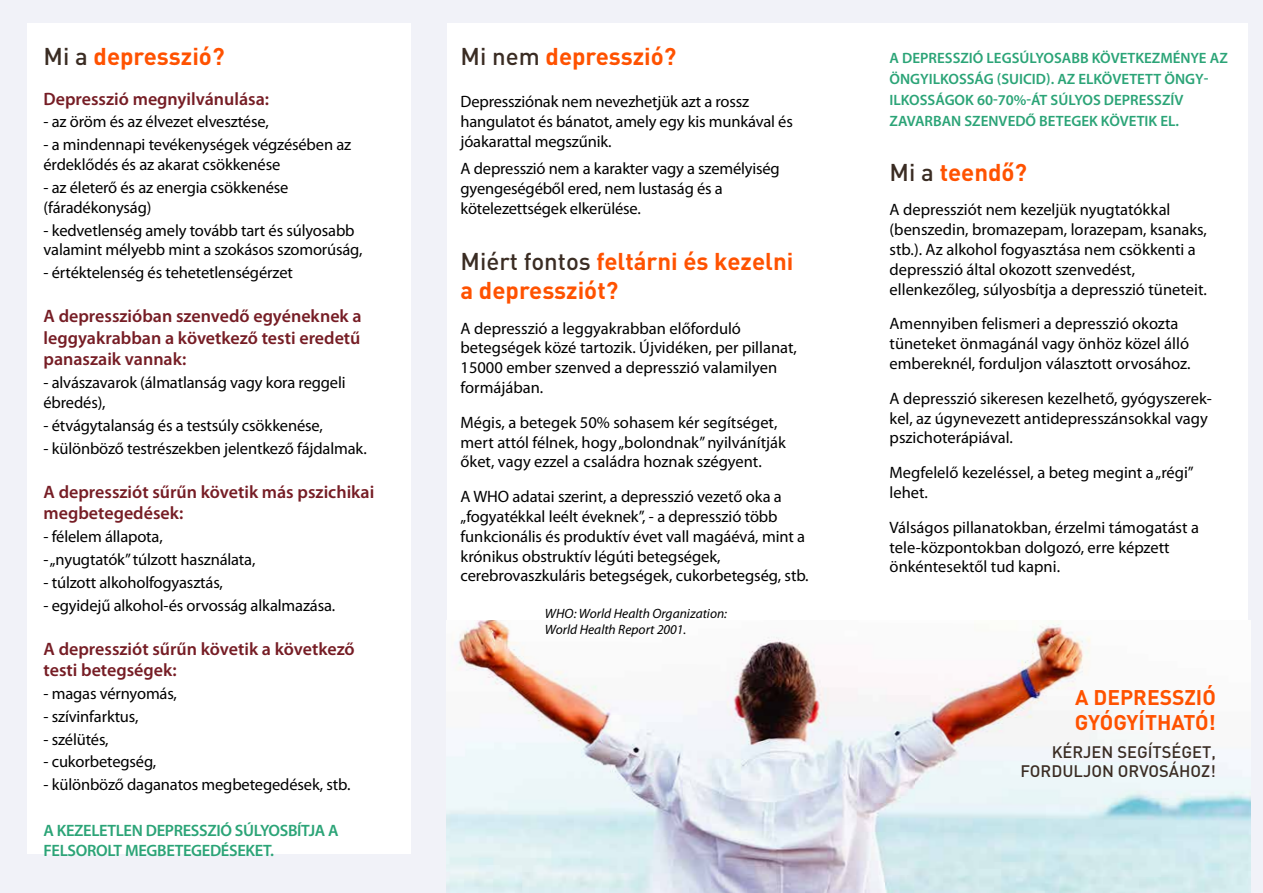
<style>
.page{position:relative;width:1263px;height:893px;background:#f1f2f8}
.page>*{position:absolute;margin:0;border:0;box-sizing:border-box;transform-origin:0 0}
.t1{font:700 24px/28.8px "DIN Pro";color:#ff5200}
.t2{font:700 21px/25.2px "DIN Pro";color:#ff5200}
.t3{font:600 18px/21.6px "Myriad Pro";color:#761d25}
.t4{font:16.5px/19.8px "Myriad Pro";letter-spacing:-.005em;color:#000}
.t5{font:600 16.5px/19.8px "Myriad Pro";letter-spacing:-.02em;color:#2ba477}
.t6{font:500 16.5px/19.8px "DIN Pro";color:#3a2c23;text-align:right}
.t7{font:600 15px/21px "Myriad Pro";color:#2ba477}
.t8{font:italic 13.5px/16.2px "Myriad Pro";color:#000}
.s1{font-weight:500;color:#3a2c23}
</style>
<div class="page">
<div style="left:447px;top:23px;width:432px;height:617px;background:#fff"></div>
<div style="left:27px;top:23px;width:384px;height:831px;background:#fff"></div>
<div style="left:869px;top:23px;width:379px;height:808px;background:#fff"></div>
<img style="left:446px;top:620px;width:804px;height:273px">
<h1 class="t1" style="left:44px;top:41px;width:183px"><span class="s1">Mi a</span> depresszió?</h1>
<p class="t3" style="left:44px;top:87px;width:227px">Depresszió megnyilvánulása:</p>
<p class="t4" style="left:44px;top:112px;width:227px">- az öröm és az élvezet elvesztése,</p>
<p class="t4" style="left:44px;top:135px;width:309px">- a mindennapi tevékenységek végzésében az érdeklődés és az akarat csökkenése</p>
<p class="t4" style="left:44px;top:177px;width:247px">- az életerő és az energia csökkenése (fáradékonyság)</p>
<p class="t4" style="left:44px;top:220px;width:321px">- kedvetlenség amely tovább tart és súlyosabb valamint mélyebb mint a szokásos szomorúság,</p>
<p class="t4" style="left:44px;top:262px;width:251px">- értéktelenség és tehetetlenségérzet</p>
<p class="t3" style="left:44px;top:305px;width:320px;text-align:justify">A depresszióban szenvedő egyéneknek a leggyakrabban a következő testi eredetű panaszaik vannak:</p>
<p class="t4" style="left:44px;top:372px;width:304px">- alvászavarok (álmatlanság vagy kora reggeli ébredés),</p>
<p class="t4" style="left:44px;top:415px;width:281px">- étvágytalanság és a testsúly csökkenése,</p>
<p class="t4" style="left:44px;top:438px;width:325px">- különböző testrészekben jelentkező fájdalmak.</p>
<p class="t3" style="left:44px;top:480px;width:332px">A depressziót sűrűn követik más pszichikai megbetegedések:</p>
<p class="t4" style="left:44px;top:526px;width:121px">- félelem állapota,</p>
<p class="t4" style="left:44px;top:549px;width:213px">- „nyugtatók” túlzott használata,</p>
<p class="t4" style="left:44px;top:572px;width:181px">- túlzott alkoholfogyasztás,</p>
<p class="t4" style="left:44px;top:595px;width:293px">- egyidejű alkohol-és orvosság alkalmazása.</p>
<p class="t3" style="left:44px;top:637px;width:313px">A depressziót sűrűn követik a következő testi betegségek:</p>
<p class="t4" style="left:44px;top:683px;width:135px">- magas vérnyomás,</p>
<p class="t4" style="left:44px;top:706px;width:97px">- szívinfarktus,</p>
<p class="t4" style="left:44px;top:729px;width:67px">- szélütés,</p>
<p class="t4" style="left:44px;top:752px;width:114px">- cukorbetegség,</p>
<p class="t4" style="left:44px;top:775px;width:308px">- különböző daganatos megbetegedések, stb.</p>
<p class="t5" style="left:44px;top:820px;width:297px">A KEZELETLEN DEPRESSZIÓ SÚLYOSBÍTJA A<br>FELSOROLT MEGBETEGEDÉSEKET.</p>
<h1 class="t1" style="left:460px;top:41px;width:217px"><span class="s1">Mi nem</span> depresszió?</h1>
<p class="t4" style="left:460px;top:92px;width:334px">Depressziónak nem nevezhetjük azt a rossz hangulatot és bánatot, amely egy kis munkával és jóakarattal megszűnik.</p>
<p class="t4" style="left:460px;top:159px;width:321px">A depresszió nem a karakter vagy a személyiség gyengeségéből ered, nem lustaság és a kötelezettségek elkerülése.</p>
<h1 class="t1" style="left:460px;top:246px;width:334px"><span class="s1">Miért fontos</span> feltárni és kezelni a depressziót?</h1>
<p class="t4" style="left:460px;top:318px;width:338px">A depresszió a leggyakrabban előforduló betegségek közé tartozik. Újvidéken, per pillanat, 15000 ember szenved a depresszió valamilyen formájában.</p>
<p class="t4" style="left:460px;top:412px;width:327px">Mégis, a betegek 50% sohasem kér segítséget, mert attól félnek, hogy „bolondnak” nyilvánítják őket, vagy ezzel a családra hoznak szégyent.</p>
<p class="t4" style="left:460px;top:486px;width:350px">A WHO adatai szerint, a depresszió vezető oka a „fogyatékkal leélt éveknek”, - a depresszió több funkcionális és produktív évet vall magáévá, mint a krónikus obstruktív légúti betegségek, cerebrovaszkuláris betegségek, cukorbetegség, stb.</p>
<p class="t8" style="left:545px;top:605px;width:184px">WHO: World Health Organization:<br>World Health Report 2001.</p>
<p class="t7" style="left:890px;top:47px;width:340px">A DEPRESSZIÓ LEGSÚLYOSABB KÖVETKEZMÉNYE AZ ÖNGYILKOSSÁG (SUICID). AZ ELKÖVETETT ÖNGY-ILKOSSÁGOK 60-70%-ÁT SÚLYOS DEPRESSZÍV ZAVARBAN SZENVEDŐ BETEGEK KÖVETIK EL.</p>
<h1 class="t1" style="left:890px;top:157px;width:139px"><span class="s1">Mi a</span> teendő?</h1>
<p class="t4" style="left:890px;top:200px;width:319px">A depressziót nem kezeljük nyugtatókkal (benszedin, bromazepam, lorazepam, ksanaks, stb.). Az alkohol fogyasztása nem csökkenti a depresszió által okozott szenvedést, ellenkezőleg, súlyosbítja a depresszió tüneteit.</p>
<p class="t4" style="left:890px;top:314px;width:303px">Amennyiben felismeri a depresszió okozta tüneteket önmagánál vagy önhöz közel álló embereknél, forduljon választott orvosához.</p>
<p class="t4" style="left:890px;top:388px;width:324px">A depresszió sikeresen kezelhető, gyógyszerek&shy;kel, az úgynevezett antidepresszánsokkal vagy pszichoterápiával.</p>
<p class="t4" style="left:890px;top:462px;width:306px">Megfelelő kezeléssel, a beteg megint a „régi” lehet.</p>
<p class="t4" style="left:890px;top:517px;width:311px">Válságos pillanatokban, érzelmi támogatást a tele-központokban dolgozó, erre képzett önkéntesektől tud kapni.</p>
<p class="t2" style="left:1075px;top:684px;width:142px">A DEPRESSZIÓ<br>GYÓGYÍTHATÓ!</p>
<p class="t6" style="left:1020px;top:741px;width:197px">KÉRJEN SEGÍTSÉGET,<br>FORDULJON ORVOSÁHOZ!</p>
</div>
